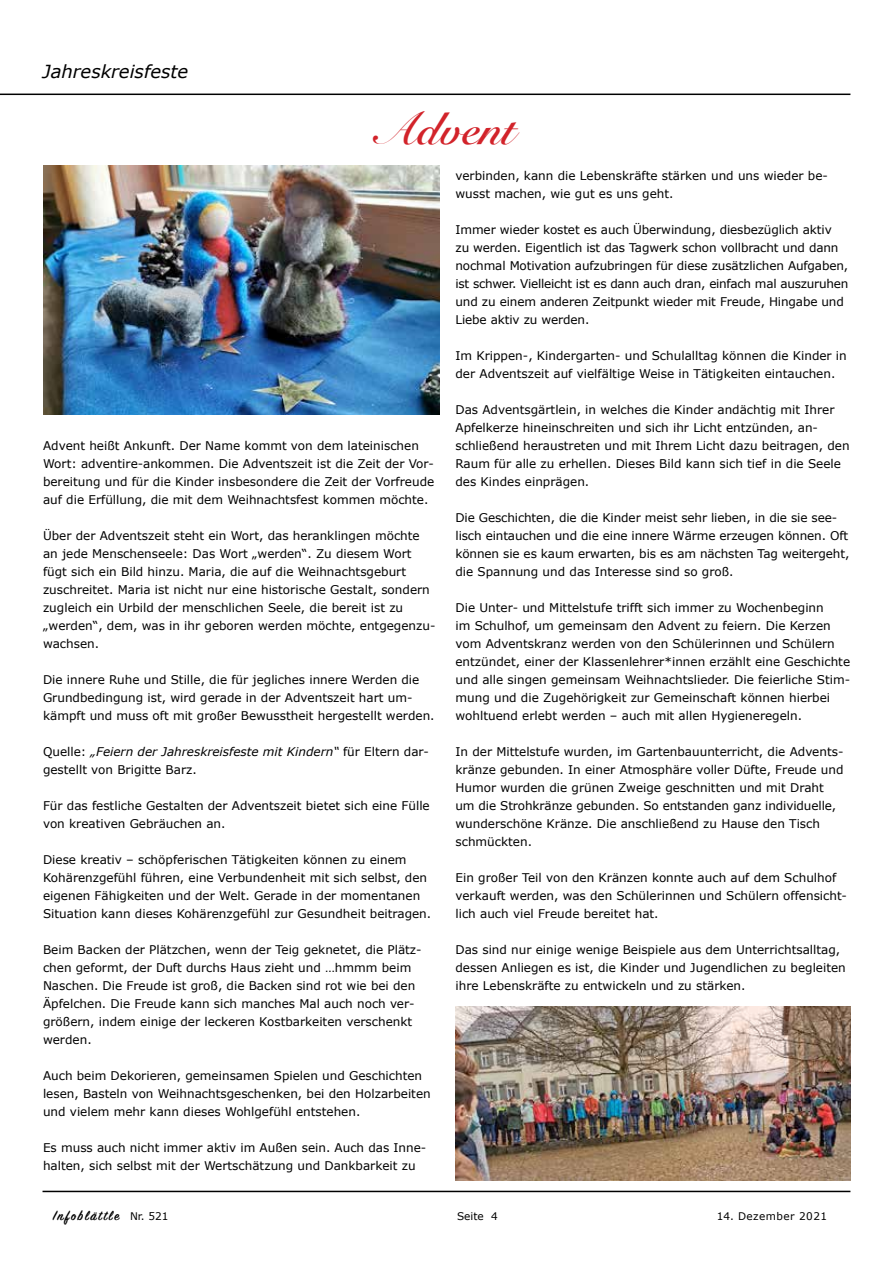
<style>
.page{position:relative;width:893px;height:1263px;background:#fff}
.page>*{position:absolute;margin:0;border:0;box-sizing:border-box;transform-origin:0 0}
.t1{font:700 45px "Snell Roundhand";color:#d2232a}
.t2{font:italic 18px "Verdana";color:#000}
.t3{font:600 15px "Sign Painter House Script";letter-spacing:.13em;color:#000}
.t4{font:12px/18px "Verdana";color:#000}
.t5{font:10.5px "Verdana";letter-spacing:.04em;color:#000}
.s1{font-style:italic}
.s2{font-family:"Verdana";font-weight:400;font-size:10.5px}
</style>
<div class="page">
<hr style="left:43px;top:1191px;width:807px;height:1px;background:#000">
<hr style="left:0;top:94px;width:850px;height:1px;background:#000">
<img style="left:43px;top:165px;width:397px;height:249px">
<img style="left:456px;top:1006px;width:394px;height:174px">
<h2 class="t2" style="left:43px;top:60px;width:147px">Jahreskreisfeste</h2>
<h1 class="t1" style="left:378px;top:90px;width:138px">Advent</h1>
<p class="t4" style="left:455px;top:167px;width:374px">verbinden, kann die Lebenskräfte stärken und uns wieder be&shy;wusst machen, wie gut es uns geht.</p>
<p class="t4" style="left:455px;top:221px;width:394px">Immer wieder kostet es auch Überwindung, diesbezüglich aktiv zu werden. Eigentlich ist das Tagwerk schon vollbracht und dann nochmal Motivation aufzubringen für diese zusätzlichen Aufgaben, ist schwer. Vielleicht ist es dann auch dran, einfach mal auszuruhen und zu einem anderen Zeitpunkt wieder mit Freude, Hingabe und Liebe aktiv zu werden.</p>
<p class="t4" style="left:455px;top:347px;width:393px">Im Krippen-, Kindergarten- und Schulalltag können die Kinder in der Adventszeit auf vielfältige Weise in Tätigkeiten eintauchen.</p>
<p class="t4" style="left:455px;top:401px;width:396px">Das Adventsgärtlein, in welches die Kinder andächtig mit Ihrer Apfelkerze hineinschreiten und sich ihr Licht entzünden, an&shy;schließend heraustreten und mit Ihrem Licht dazu beitragen, den Raum für alle zu erhellen. Dieses Bild kann sich tief in die Seele des Kindes einprägen.</p>
<p class="t4" style="left:455px;top:509px;width:395px">Die Geschichten, die die Kinder meist sehr lieben, in die sie see&shy;lisch eintauchen und die eine innere Wärme erzeugen können. Oft können sie es kaum erwarten, bis es am nächsten Tag weitergeht, die Spannung und das Interesse sind so groß.</p>
<p class="t4" style="left:455px;top:599px;width:396px">Die Unter- und Mittelstufe trifft sich immer zu Wochenbeginn<br>im Schulhof, um gemeinsam den Advent zu feiern. Die Kerzen vom Adventskranz werden von den Schülerinnen und Schülern entzündet, einer der Klassenlehrer*innen erzählt eine Geschichte und alle singen gemeinsam Weihnachtslieder. Die feierliche Stim&shy;mung und die Zugehörigkeit zur Gemeinschaft können hierbei wohltuend erlebt werden – auch mit allen Hygieneregeln.</p>
<p class="t4" style="left:455px;top:743px;width:390px">In der Mittelstufe wurden, im Gartenbauunterricht, die Advents&shy;kränze gebunden. In einer Atmosphäre voller Düfte, Freude und Humor wurden die grünen Zweige geschnitten und mit Draht um die Strohkränze gebunden. So entstanden ganz individuelle, wunderschöne Kränze. Die anschließend zu Hause den Tisch schmückten.</p>
<p class="t4" style="left:455px;top:869px;width:393px">Ein großer Teil von den Kränzen konnte auch auf dem Schulhof verkauft werden, was den Schülerinnen und Schülern offensicht&shy;lich auch viel Freude bereitet hat.</p>
<p class="t4" style="left:455px;top:941px;width:392px">Das sind nur einige wenige Beispiele aus dem Unterrichtsalltag, dessen Anliegen es ist, die Kinder und Jugendlichen zu begleiten ihre Lebenskräfte zu entwickeln und zu stärken.</p>
<p class="t4" style="left:43px;top:437px;width:393px">Advent heißt Ankunft. Der Name kommt von dem lateinischen Wort: adventire-ankommen. Die Adventszeit ist die Zeit der Vor&shy;bereitung und für die Kinder insbesondere die Zeit der Vorfreude auf die Erfüllung, die mit dem Weihnachtsfest kommen möchte.</p>
<p class="t4" style="left:43px;top:527px;width:394px">Über der Adventszeit steht ein Wort, das heranklingen möchte an jede Menschenseele: Das Wort „werden“. Zu diesem Wort fügt sich ein Bild hinzu. Maria, die auf die Weihnachtsgeburt zuschreitet. Maria ist nicht nur eine historische Gestalt, sondern zugleich ein Urbild der menschlichen Seele, die bereit ist zu „werden“, dem, was in ihr geboren werden möchte, entgegenzu&shy;wachsen.</p>
<p class="t4" style="left:43px;top:671px;width:393px">Die innere Ruhe und Stille, die für jegliches innere Werden die<br>Grundbedingung ist, wird gerade in der Adventszeit hart um&shy;kämpft und muss oft mit großer Bewusstheit hergestellt werden.</p>
<p class="t4" style="left:43px;top:743px;width:387px">Quelle: <span class="s1">„Feiern der Jahreskreisfeste mit Kindern“</span> für Eltern dar&shy;gestellt von Brigitte Barz.</p>
<p class="t4" style="left:43px;top:797px;width:388px">Für das festliche Gestalten der Adventszeit bietet sich eine Fülle von kreativen Gebräuchen an.</p>
<p class="t4" style="left:43px;top:851px;width:390px">Diese kreativ – schöpferischen Tätigkeiten können zu einem Kohärenzgefühl führen, eine Verbundenheit mit sich selbst, den eigenen Fähigkeiten und der Welt. Gerade in der momentanen Situation kann dieses Kohärenzgefühl zur Gesundheit beitragen.</p>
<p class="t4" style="left:43px;top:941px;width:380px">Beim Backen der Plätzchen, wenn der Teig geknetet, die Plätz&shy;chen geformt, der Duft durchs Haus zieht und …hmmm beim Naschen. Die Freude ist groß, die Backen sind rot wie bei den Äpfelchen. Die Freude kann sich manches Mal auch noch ver&shy;größern, indem einige der leckeren Kostbarkeiten verschenkt werden.</p>
<p class="t4" style="left:43px;top:1067px;width:389px">Auch beim Dekorieren, gemeinsamen Spielen und Geschichten lesen, Basteln von Weihnachtsgeschenken, bei den Holzarbeiten und vielem mehr kann dieses Wohlgefühl entstehen.</p>
<p class="t4" style="left:43px;top:1139px;width:385px">Es muss auch nicht immer aktiv im Außen sein. Auch das Inne&shy;halten, sich selbst mit der Wertschätzung und Dankbarkeit zu</p>
<p class="t3" style="left:53px;top:1206px;width:117px">Infoblättle <span class="s2">Nr. 521</span></p>
<p class="t5" style="left:457px;top:1209px;width:42px">Seite 4</p>
<p class="t5" style="left:717px;top:1209px;width:112px">14. Dezember 2021</p>
</div>
